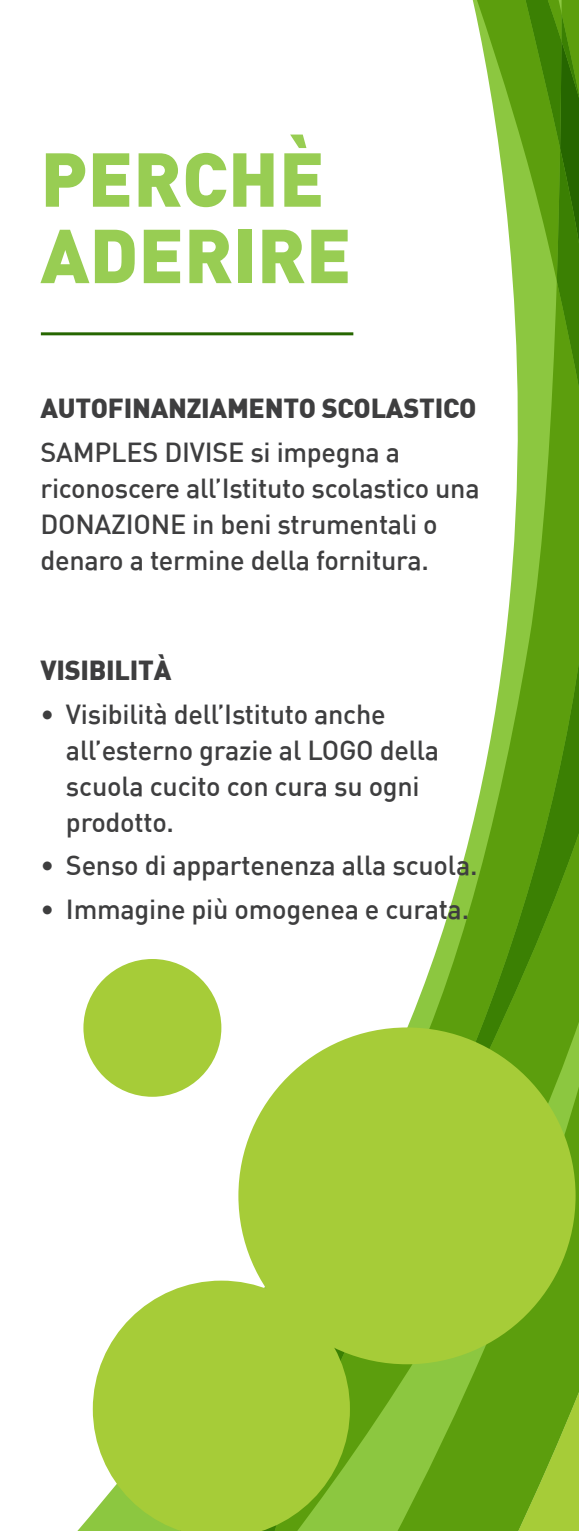
<style>
.page{position:relative;width:579px;height:1531px;background:#fff}
.page>*{position:absolute;margin:0;border:0;box-sizing:border-box;transform-origin:0 0}
.t1{font:900 75px "DIN";color:#98cd53}
.t2{font:500 27px/36px "DIN";letter-spacing:-.01em;color:#3e3e3f}
.t3{font:900 27px "DIN";letter-spacing:-.01em;color:#3e3e3f}
</style>
<div class="page">
<svg style="left:177px;top:963px;width:212px;height:568px"></svg>
<svg style="left:389px;top:0;width:189px;height:1531px"></svg>
<svg style="left:524px;top:0;width:54px;height:397px;background:#5b9b17"></svg>
<hr style="left:41px;top:332px;width:312px;height:3px;background:#266600">
<div style="left:238px;top:1027px;width:337px;height:337px;background:#a6cc38;border-radius:50%"></div>
<div style="left:83px;top:959px;width:138px;height:138px;background:#a6cc38;border-radius:50%"></div>
<svg style="left:93px;top:1280px;width:257px;height:251px;background:#a9ce45"></svg>
<p class="t1" style="left:40px;top:129px;width:285px">PERCHÈ</p>
<p class="t1" style="left:40px;top:206px;width:312px">ADERIRE</p>
<p class="t3" style="left:40px;top:390px;width:437px">AUTOFINANZIAMENTO SCOLASTICO</p>
<p class="t2" style="left:40px;top:433px;width:440px">SAMPLES DIVISE si impegna a riconoscere all’Istituto scolastico una DONAZIONE in beni strumentali o denaro a termine della fornitura.</p>
<p class="t3" style="left:40px;top:653px;width:132px">VISIBILITÀ</p>
<p class="t2" style="left:66px;top:695px;width:374px;text-indent:-26px">• Visibilità dell’Istituto anche all’esterno grazie al LOGO della scuola cucito con cura su ogni prodotto.</p>
<p class="t2" style="left:40px;top:847px;width:438px">• Senso di appartenenza alla scuola.</p>
<p class="t2" style="left:40px;top:890px;width:430px">• Immagine più omogenea e curata.</p>
</div>
